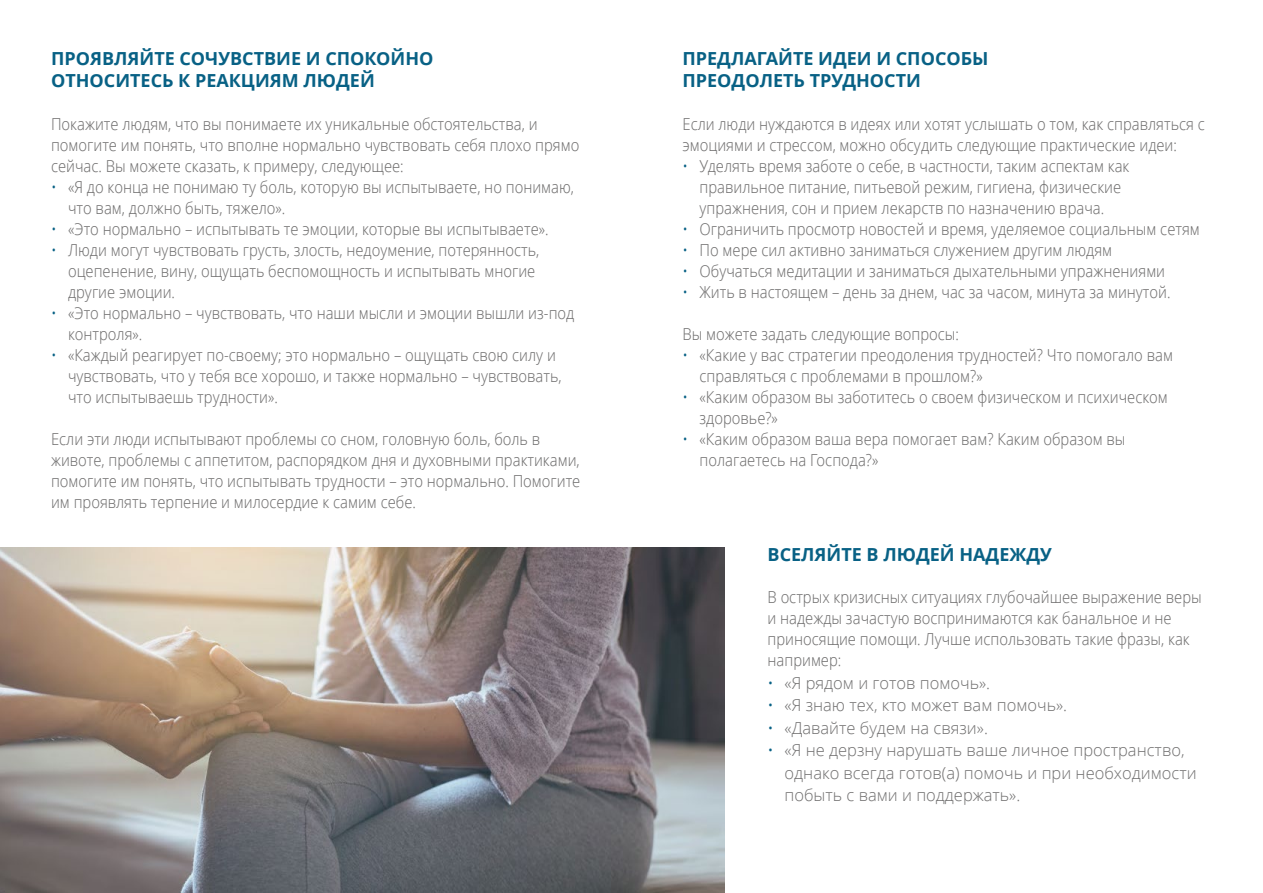
<style>
.page{position:relative;width:1263px;height:893px;background:#fff}
.page>*{position:absolute;margin:0;border:0;box-sizing:border-box;transform-origin:0 0}
.t1{font:700 18px/22.5px "Zoramlds Lat";color:#086185}
.t2{font:300 16.5px/21px "Zoram Condlds Lat";color:#706f6f}
.t3{font:300 16.5px/22.5px "Zoramlds Lat";color:#706f6f}
.s1{color:#086185}
</style>
<div class="page">
<img style="left:0;top:547px;width:725px;height:346px">
<p class="t1" style="left:51px;top:47px;width:384px">ПРОЯВЛЯЙТЕ СОЧУВСТВИЕ И СПОКОЙНО<br>ОТНОСИТЕСЬ К РЕАКЦИЯМ ЛЮДЕЙ</p>
<p class="t2" style="left:51px;top:113px;width:530px">Покажите людям, что вы понимаете их уникальные обстоятельства, и помогите им понять, что вполне нормально чувствовать себя плохо прямо сейчас. Вы можете сказать, к примеру, следующее:</p>
<p class="t2" style="left:68px;top:176px;width:507px;text-indent:-17px"><span class="s1">•</span> «Я до конца не понимаю ту боль, которую вы испытываете, но понимаю, что вам, должно быть, тяжело».</p>
<p class="t2" style="left:51px;top:218px;width:499px"><span class="s1">•</span> «Это нормально – испытывать те эмоции, которые вы испытываете».</p>
<p class="t2" style="left:68px;top:239px;width:473px;text-indent:-17px"><span class="s1">•</span> Люди могут чувствовать грусть, злость, недоумение, потерянность, оцепенение, вину, ощущать беспомощность и испытывать многие другие эмоции.</p>
<p class="t2" style="left:68px;top:302px;width:508px;text-indent:-17px"><span class="s1">•</span> «Это нормально – чувствовать, что наши мысли и эмоции вышли из-под контроля».</p>
<p class="t2" style="left:68px;top:344px;width:495px;text-indent:-17px"><span class="s1">•</span> «Каждый реагирует по-своему; это нормально – ощущать свою силу и чувствовать, что у тебя все хорошо, и также нормально – чувствовать, что испытываешь трудности».</p>
<p class="t2" style="left:51px;top:428px;width:531px">Если эти люди испытывают проблемы со сном, головную боль, боль в животе, проблемы с аппетитом, распорядком дня и духовными практиками, помогите им понять, что испытывать трудности – это нормально. Помогите им проявлять терпение и милосердие к самим себе.</p>
<p class="t1" style="left:682px;top:47px;width:308px">ПРЕДЛАГАЙТЕ ИДЕИ И СПОСОБЫ<br>ПРЕОДОЛЕТЬ ТРУДНОСТИ</p>
<p class="t2" style="left:682px;top:113px;width:524px">Если люди нуждаются в идеях или хотят услышать о том, как справляться с эмоциями и стрессом, можно обсудить следующие практические идеи:</p>
<p class="t2" style="left:682px;top:155px;width:448px;text-align:center"><span class="s1">•</span> Уделять время заботе о себе, в частности, таким аспектам как правильное питание, питьевой режим, гигиена, физические упражнения, сон и прием лекарств по назначению врача.</p>
<p class="t2" style="left:682px;top:218px;width:519px"><span class="s1">•</span> Ограничить просмотр новостей и время, уделяемое социальным сетям</p>
<p class="t2" style="left:682px;top:239px;width:431px"><span class="s1">•</span> По мере сил активно заниматься служением другим людям</p>
<p class="t2" style="left:682px;top:260px;width:484px"><span class="s1">•</span> Обучаться медитации и заниматься дыхательными упражнениями</p>
<p class="t2" style="left:682px;top:281px;width:489px"><span class="s1">•</span> Жить в настоящем – день за днем, час за часом, минута за минутой.</p>
<p class="t2" style="left:682px;top:323px;width:278px">Вы можете задать следующие вопросы:</p>
<p class="t2" style="left:699px;top:344px;width:475px;text-indent:-17px"><span class="s1">•</span> «Какие у вас стратегии преодоления трудностей? Что помогало вам справляться с проблемами в прошлом?»</p>
<p class="t2" style="left:699px;top:386px;width:470px;text-indent:-17px"><span class="s1">•</span> «Каким образом вы заботитесь о своем физическом и психическом здоровье?»</p>
<p class="t2" style="left:699px;top:428px;width:427px;text-indent:-17px"><span class="s1">•</span> «Каким образом ваша вера помогает вам? Каким образом вы полагаетесь на Господа?»</p>
<p class="t1" style="left:767px;top:543px;width:286px">ВСЕЛЯЙТЕ В ЛЮДЕЙ НАДЕЖДУ</p>
<p class="t2" style="left:767px;top:587px;width:436px">В острых кризисных ситуациях глубочайшее выражение веры и надежды зачастую воспринимаются как банальное и не приносящие помощи. Лучше использовать такие фразы, как например:</p>
<p class="t3" style="left:767px;top:671px;width:224px"><span class="s1">•</span> «Я рядом и готов помочь».</p>
<p class="t3" style="left:767px;top:694px;width:301px"><span class="s1">•</span> «Я знаю тех, кто может вам помочь».</p>
<p class="t3" style="left:767px;top:716px;width:222px"><span class="s1">•</span> «Давайте будем на связи».</p>
<p class="t3" style="left:784px;top:739px;width:413px;text-indent:-17px"><span class="s1">•</span> «Я не дерзну нарушать ваше личное пространство, однако всегда готов(а) помочь и при необходимости побыть с вами и поддержать».</p>
</div>
